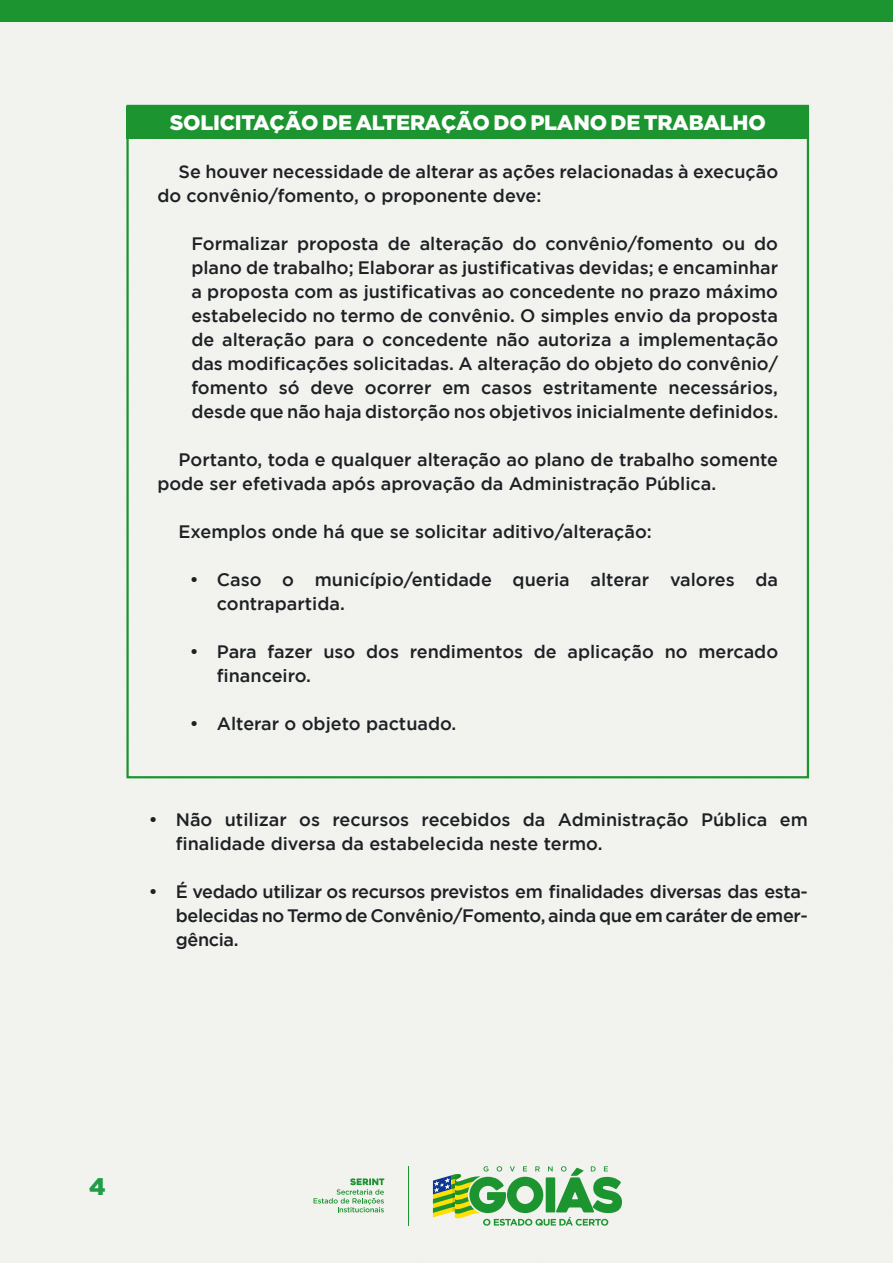
<style>
.page{position:relative;width:893px;height:1263px;background:#fff}
.page>*{position:absolute;margin:0;border:0;box-sizing:border-box;transform-origin:0 0}
.t1{font:900 24px "Gotham";color:#219d47}
.títulos_-_caixas{font:900 21px "Gotham";letter-spacing:-.01em;color:#fff}
.texto_corrido{font:500 18px/24px "Gotham";color:#1d2124}
</style>
<div class="page">
<div style="left:0;top:21px;width:893px;height:1242px;background:#f2f2ef"></div>
<svg style="left:313px;top:1178px;width:71px;height:34px"></svg>
<svg style="left:433px;top:1166px;width:189px;height:60px"></svg>
<hr style="left:408px;top:1166px;width:1px;height:60px;background:#1c9430">
<div style="left:0;top:0;width:893px;height:21px;background:#1c9430"></div>
<div style="left:126px;top:106px;width:681px;height:33px;background:#1c9430"></div>
<p class="títulos_-_caixas" style="left:170px;top:111px;width:598px">SOLICITAÇÃO DE ALTERAÇÃO DO PLANO DE TRABALHO</p>
<p class="texto_corrido" style="left:157px;top:160px;width:622px;text-indent:21px">Se houver necessidade de alterar as ações relacionadas à execução do convênio/fomento, o proponente deve:</p>
<p class="texto_corrido" style="left:191px;top:232px;width:588px;text-align:justify">Formalizar proposta de alteração do convênio/fomento ou do plano de trabalho; Elaborar as justificativas devidas; e encaminhar a proposta com as justificativas ao concedente no prazo máximo estabelecido no termo de convênio. O simples envio da proposta de alteração para o concedente não autoriza a implementação das modificações solicitadas. A alteração do objeto do convênio/ fomento só deve ocorrer em casos estritamente necessários, desde que não haja distorção nos objetivos inicialmente definidos.</p>
<p class="texto_corrido" style="left:157px;top:448px;width:622px;text-indent:21px">Portanto, toda e qualquer alteração ao plano de trabalho somente pode ser efetivada após aprovação da Administração Pública.</p>
<p class="texto_corrido" style="left:179px;top:520px;width:475px">Exemplos onde há que se solicitar aditivo/alteração:</p>
<p class="texto_corrido" style="left:217px;top:568px;width:563px;text-indent:-27px">• Caso o município/entidade queria alterar valores da contrapartida.</p>
<p class="texto_corrido" style="left:217px;top:640px;width:563px;text-indent:-27px">• Para fazer uso dos rendimentos de aplicação no mercado financeiro.</p>
<p class="texto_corrido" style="left:190px;top:712px;width:268px">• Alterar o objeto pactuado.</p>
<p class="texto_corrido" style="left:176px;top:808px;width:633px;text-indent:-27px">• Não utilizar os recursos recebidos da Administração Pública em finalidade diversa da estabelecida neste termo.</p>
<p class="texto_corrido" style="left:176px;top:880px;width:634px;text-align:justify;text-indent:-27px">• É vedado utilizar os recursos previstos em finalidades diversas das esta&shy;belecidas no Termo de Convênio/Fomento, ainda que em caráter de emer&shy;gência.</p>
<h1 class="t1" style="left:89px;top:1173px;width:18px">4</h1>
</div>
